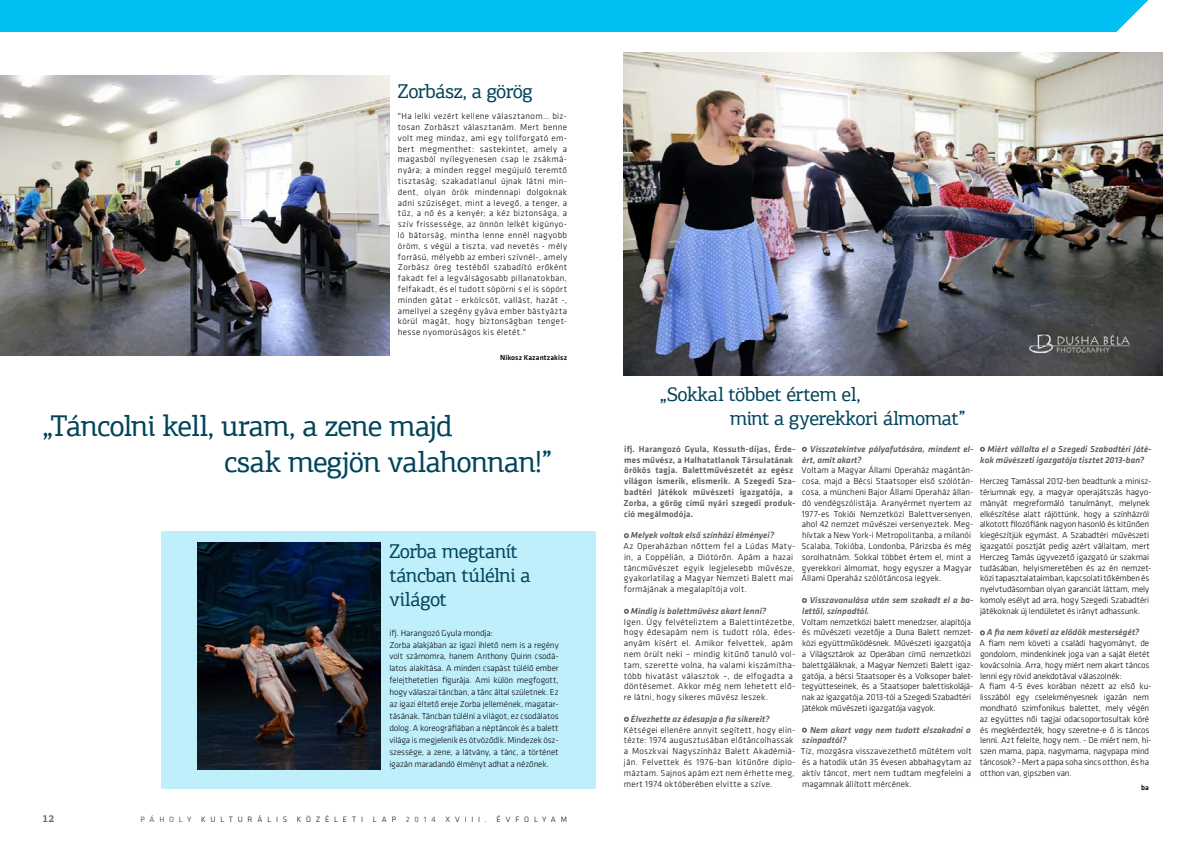
<style>
.page{position:relative;width:1191px;height:842px;background:#fff}
.page>*{position:absolute;margin:0;border:0;box-sizing:border-box;transform-origin:0 0}
.t1{font:30px/36px "PF Agora Slab Pro";letter-spacing:-.035em;color:#004459}
.t2{font:20px/24px "PF Agora Slab Pro";letter-spacing:-.025em;color:#004459}
.t3{font:700 10px "PF Agora Slab Pro";color:#636466}
.t4{font:300 9px/10.8px "Klavika";color:#000}
.t5{font:300 9px/10.8px "Klavika";letter-spacing:.03em;color:#000}
.t6{font:italic 500 9px/10.8px "Klavika";letter-spacing:.01em;color:#58595b}
.t7{font:500 9px/10.8px "Klavika";letter-spacing:.02em;color:#58595b}
.t8{font:300 8px "Klavika";letter-spacing:.6em;color:#000}
.t9{font:500 7.5px "Klavika";letter-spacing:.015em;color:#000}
.s1{font-weight:400;color:#636466}
</style>
<div class="page">
<div style="left:161px;top:531px;width:434px;height:257px;background:#c0effc"></div>
<div style="left:595px;top:0;width:553px;height:31px;background:#00c0f3"></div>
<div style="left:0;top:0;width:595px;height:31px;background:#00c0f3"></div>
<svg style="left:1114px;top:0;width:34px;height:32px"></svg>
<img style="left:198px;top:543px;width:183px;height:226px">
<img style="left:624px;top:52px;width:538px;height:323px">
<img style="left:0;top:76px;width:389px;height:279px">
<svg style="left:624px;top:533px;width:5px;height:5px"></svg>
<svg style="left:624px;top:609px;width:5px;height:5px"></svg>
<svg style="left:624px;top:717px;width:5px;height:5px"></svg>
<svg style="left:802px;top:447px;width:5px;height:5px"></svg>
<svg style="left:802px;top:598px;width:5px;height:5px"></svg>
<svg style="left:802px;top:727px;width:5px;height:6px"></svg>
<svg style="left:980px;top:447px;width:5px;height:5px"></svg>
<svg style="left:980px;top:630px;width:5px;height:5px"></svg>
<h2 class="t2" style="left:398px;top:79px;width:136px">Zorbász, a görög</h2>
<p class="t4" style="left:398px;top:111px;width:171px;text-align:justify">"Ha lelki vezért kellene választanom… biz&shy;tosan Zorbászt választanám. Mert benne volt meg mindaz, ami egy tollforgató em&shy;bert megmenthet: sastekintet, amely a magasból nyílegyenesen csap le zsákmá&shy;nyára; a minden reggel megújuló teremtő tisztaság; szakadatlanul újnak látni min&shy;dent, olyan örök mindennapi dolgoknak adni szűziséget, mint a levegő, a tenger, a tűz, a nő és a kenyér; a kéz biztonsága, a szív frissessége, az önnön lelkét kigúnyo&shy;ló bátorság, mintha lenne ennél nagyobb öröm, s végül a tiszta, vad nevetés - mély forrású, mélyebb az emberi szívnél-, amely Zorbász öreg testéből szabadító erőként fakadt fel a legválságosabb pillanatokban, felfakadt, és el tudott söpörni s el is söpört minden gátat - erkölcsöt, vallást, hazát -, amellyel a szegény gyáva ember bástyázta körül magát, hogy biztonságban tenget&shy;hesse nyomorúságos kis életét."</p>
<p class="t9" style="left:500px;top:353px;width:68px">Nikosz Kazantzakisz</p>
<h1 class="t1" style="left:224px;top:408px;width:329px;text-indent:-181px">„Táncolni kell, uram, a zene majd<br>csak megjön valahonnan!”</h1>
<h2 class="t2" style="left:389px;top:539px;width:143px">Zorba megtanít táncban túlélni a világot</h2>
<p class="t4" style="left:389px;top:627px;width:171px;line-height:11.9px">ifj. Harangozó Gyula mondja:<br>Zorba alakjában az igazi ihlető nem is a regény volt számomra, hanem Anthony Quinn csodá&shy;latos alakítása. A minden csapást túlélő ember felejthetetlen figurája. Ami külön megfogott, hogy válaszai táncban, a tánc által születnek. Ez az igazi éltető ereje Zorba jellemének, magatar&shy;tásának. Táncban túlélni a világot, ez csodálatos dolog. A koreográfiában a néptáncok és a balett világa is megjelenik és ötvöződik. Mindezek ös - szessége, a zene, a látvány, a tánc, a történet igazán maradandó élményt adhat a nézőnek.</p>
<p class="t3" style="left:43px;top:812px;width:13px">12</p>
<p class="t8" style="left:140px;top:815px;width:364px"><span class="s1">PÁHOLY</span> KULTURÁLIS KÖZÉLETI LAP <span class="s1">2014</span> XVIII. év</p>
<p class="t8" style="left:515px;top:815px;width:53px">folyam</p>
<h2 class="t2" style="left:729px;top:382px;width:237px;text-indent:-70px">„Sokkal többet értem el,<br>mint a gyerekkori álmomat”</h2>
<p class="t7" style="left:623px;top:444px;width:173px">ifj. Harangozó Gyula, Kossuth-díjas, Érde&shy;mes művész, a Halhatatlanok Társulatának örökös tagja. Balettművészetét az egész világon ismerik, elismerik. A Szegedi Sza&shy;badtéri Játékok művészeti igazgatója, a Zorba, a görög című nyári szegedi produk&shy;ció megálmodója.</p>
<p class="t6" style="left:631px;top:530px;width:145px">Melyek voltak első színházi élményei?</p>
<p class="t5" style="left:623px;top:541px;width:173px">Az Operaházban nőttem fel a Lúdas Maty&shy;in, a Coppélián, a Diótörőn. Apám a hazai táncművészet egyik legjelesebb művésze, gyakorlatilag a Magyar Nemzeti Balett mai formájának a megalapítója volt.</p>
<p class="t6" style="left:631px;top:606px;width:137px">Mindig is balettművész akart lenni?</p>
<p class="t5" style="left:624px;top:616px;width:173px">Igen. Úgy felvételiztem a Balettintézetbe, hogy édesapám nem is tudott róla, édes&shy;anyám kísért el. Amikor felvettek, apám nem örült neki – mindig kitűnő tanuló vol&shy;tam, szerette volna, ha valami kiszámítha&shy;tóbb hivatást választok –, de elfogadta a döntésemet. Akkor még nem lehetett elő&shy;re látni, hogy sikeres művész leszek.</p>
<p class="t6" style="left:631px;top:714px;width:140px">Élvezhette az édesapja a fia sikereit?</p>
<p class="t5" style="left:624px;top:724px;width:173px">Kétségei ellenére annyit segített, hogy elin&shy;tézte: 1974 augusztusában előtáncolhassak a Moszkvai Nagyszínház Balett Akadémiá&shy;ján. Felvettek és 1976-ban kitűnőre diplo&shy;máztam. Sajnos apám ezt nem érhette meg, mert 1974 októberében elvitte a szíve.</p>
<p class="t6" style="left:802px;top:444px;width:173px;text-indent:8px">Visszatekintve pályafutására, mindent el&shy;ért, amit akart?</p>
<p class="t4" style="left:801px;top:465px;width:173px">Voltam a Magyar Állami Operaház magántán&shy;cosa, majd a Bécsi Staatsoper első szólótán&shy;cosa, a müncheni Bajor Állami Operaház állan&shy;dó vendégszólistája. Aranyérmet nyertem az 1977-es Tokiói Nemzetközi Balettversenyen, ahol 42 nemzet művészei versenyeztek. Meg&shy;hívtak a New York-i Metropolitanba, a milanói Scalaba, Tokióba, Londonba, Párizsba és még sorolhatnám. Sokkal többet értem el, mint a gyerekkori álmomat, hogy egyszer a Magyar Állami Operaház szólótáncosa legyek.</p>
<p class="t6" style="left:802px;top:595px;width:172px;text-indent:8px">Visszavonulása után sem szakadt el a ba&shy;lettől, színpadtól.</p>
<p class="t4" style="left:801px;top:616px;width:173px">Voltam nemzetközi balett menedzser, alapítója és művészeti vezetője a Duna Balett nemzet&shy;közi együttműködésnek. M űvészeti igazgatója a Világsztárok az Operában című nemzetközi balettgáláknak, a Magyar Nemzeti Balett igaz&shy;gatója, a bécsi Staatsoper és a Volksoper balet&shy;tegyütteseinek, és a Staatsoper balettiskolájá&shy;nak az igazgatója. 2013-tól a Szegedi Szabadtéri Játékok művészeti igazgatója vagyok.</p>
<p class="t6" style="left:802px;top:724px;width:170px;text-indent:8px">Nem akart vagy nem tudott elszakadni a színpadtól?</p>
<p class="t4" style="left:801px;top:746px;width:172px;text-align:justify">Tíz, mozgásra visszavezethető műtétem volt és a hatodik után 35 évesen abbahagytam az aktív táncot, mert nem tudtam megfelelni a magamnak állított mércének.</p>
<p class="t6" style="left:980px;top:444px;width:173px;text-indent:7px">Miért vállalta el a Szegedi Szabadtéri Játé&shy;kok művészeti igazgatója tisztet 2013-ban?</p>
<p class="t4" style="left:979px;top:476px;width:173px">Herczeg Tamással 2012-ben beadtunk a minisz&shy;tériumnak egy, a magyar operajátszás hagyo&shy;mányát megreformáló tanulmányt, melynek elkészítése alatt rájöttünk, hogy a színházról alkotott filozófiánk nagyon hasonló és kitűnően kiegészítjük egymást. A Szabadtéri művészeti igazgatói posztját pedig azért vállaltam, mert Herczeg Tamás ügyvezető igazgató úr szakmai tudásában, helyismeretében és az én nemzet&shy;közi tapasztalataimban, kapcsolati tőkémben és nyelvtudásomban olyan garanciát láttam, mely komoly esélyt ad arra, hogy Szegedi Szabadtéri játékoknak új lendületet és irányt adhassunk.</p>
<p class="t6" style="left:987px;top:627px;width:154px">A fia nem követi az elődök mesterségét?</p>
<p class="t4" style="left:979px;top:638px;width:173px">A fiam nem követi a családi hagyományt, de gondolom, mindenkinek joga van a saját életét kovácsolnia. Arra, hogy miért nem akart táncos lenni egy rövid anekdotával válaszolnék:<br>A fiam 4-5 éves korában nézett az első ku&shy;lisszából egy cselekményesnek igazán nem mondható szimfonikus balettet, mely végén az együttes női tagjai odacsoportosultak köré és megkérdezték, hogy szeretne-e ő is táncos lenni. Azt felelte, hogy nem. - De miért nem, hi&shy;szen mama, papa, nagymama, nagypapa mind táncosok? - Mert a papa soha sincs otthon, és ha otthon van, gipszben van.</p>
<p class="t9" style="left:1141px;top:783px;width:9px">ba</p>
</div>
